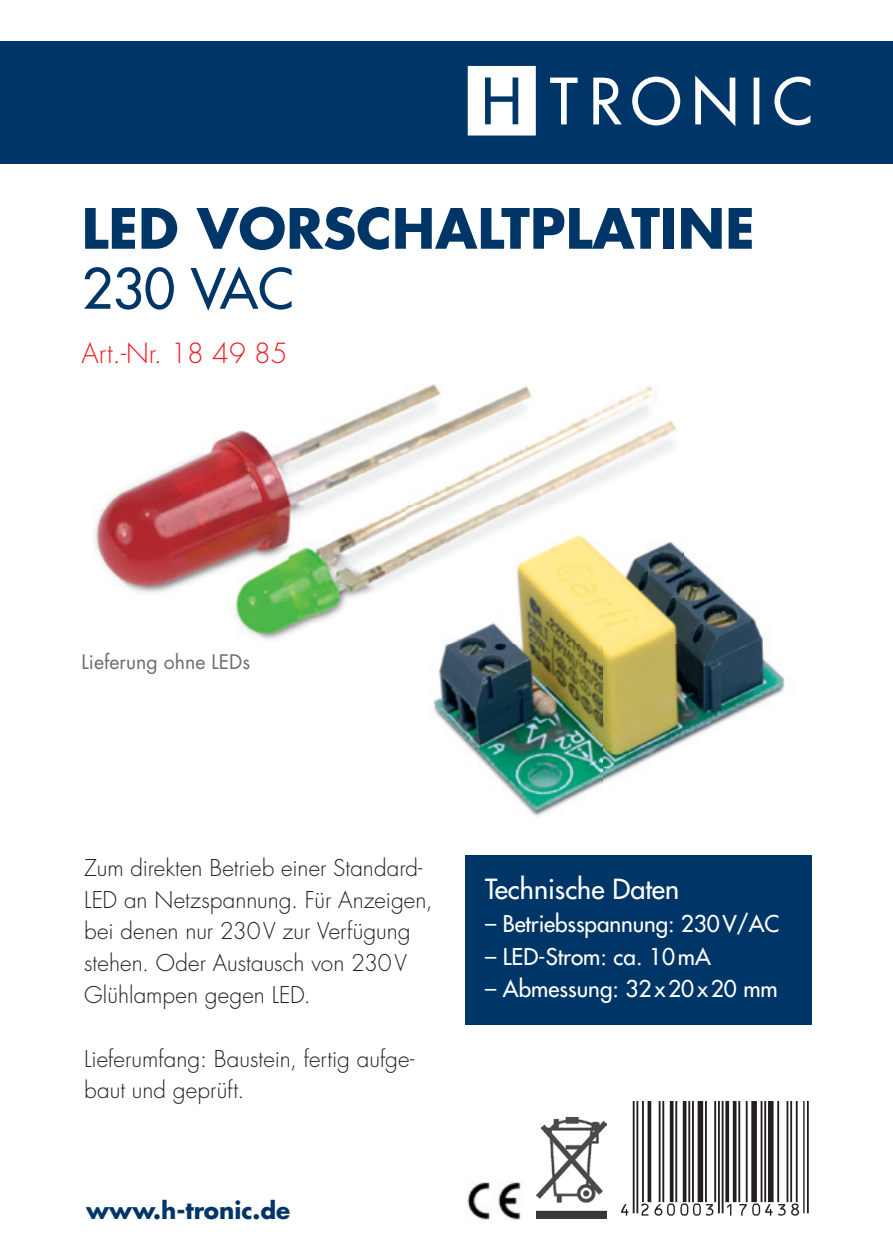
<style>
.page{position:relative;width:893px;height:1259px;background:#fff}
.page>*{position:absolute;margin:0;border:0;box-sizing:border-box;transform-origin:0 0}
.t1{font:700 54px "Futura Std";color:#003667}
.t2{font:500 54px "Futura Std";color:#003667}
.t3{font:500 27px "Futura Std";color:#fff}
.t4{font:300 27px "Futura Std";color:#ee1d23}
.t5{font:700 23.1px "Futura Std";color:#003667}
.t6{font:300 22.5px/31.8px "Futura Std";color:#231f20}
.t7{font:500 22.5px "Futura Std";color:#fff}
.t8{font:19.5px "Futura Std";color:#6c6d70}
</style>
<div class="page">
<img style="left:95px;top:384px;width:582px;height:256px">
<div style="left:0;top:41px;width:893px;height:123px;background:#003667"></div>
<svg style="left:468px;top:66px;width:68px;height:69px"></svg>
<svg style="left:550px;top:75px;width:260px;height:51px"></svg>
<img style="left:621px;top:1101px;width:188px;height:115px">
<img style="left:537px;top:1117px;width:70px;height:101px">
<img style="left:467px;top:1182px;width:54px;height:38px">
<div style="left:465px;top:855px;width:346px;height:170px;background:#003667"></div>
<img style="left:602px;top:551px;width:183px;height:234px">
<img style="left:433px;top:643px;width:169px;height:174px">
<img style="left:406px;top:505px;width:277px;height:138px">
<h1 class="t1" style="left:82px;top:192px;width:675px">LED VORSCHALTPLATINE</h1>
<h1 class="t2" style="left:82px;top:255px;width:214px">230 VAC</h1>
<p class="t4" style="left:82px;top:336px;width:207px">Art.-Nr. 18 49 85</p>
<p class="t8" style="left:82px;top:649px;width:170px">Lieferung ohne LEDs</p>
<p class="t6" style="left:84px;top:852px;width:350px">Zum direkten Betrieb einer Standard-<br>LED an Netzspannung. Für Anzeigen, bei denen nur 230 V zur Verfügung stehen. Oder Austausch von 230 V<br>Glühlampen gegen LED.</p>
<p class="t6" style="left:84px;top:1043px;width:332px">Lieferumfang: Baustein, fertig aufge&shy;baut und geprüft.</p>
<p class="t5" style="left:86px;top:1194px;width:205px">www.h-tronic.de</p>
<p class="t3" style="left:485px;top:872px;width:195px">Technische Daten</p>
<p class="t7" style="left:485px;top:909px;width:296px">– Betriebsspannung: 230 V/AC</p>
<p class="t7" style="left:485px;top:942px;width:227px">– LED-Strom: ca. 10 mA</p>
<p class="t7" style="left:485px;top:974px;width:294px">– Abmessung: 32 x 20 x 20 mm</p>
</div>
